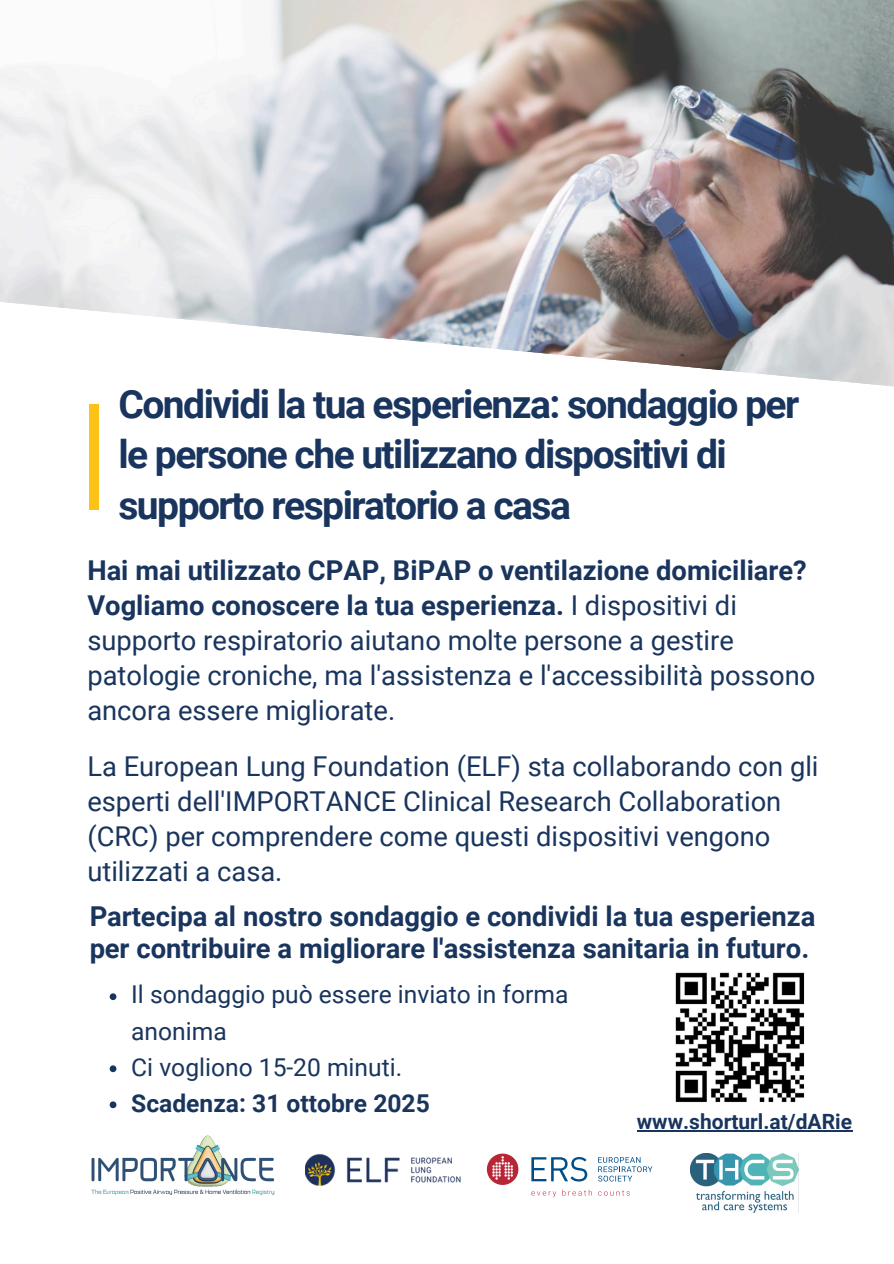
<style>
.page{position:relative;width:894px;height:1264px;background:#fff}
.page>*{position:absolute;margin:0;border:0;box-sizing:border-box;transform-origin:0 0}
.t1{font:700 39px/50.7px "Roboto";letter-spacing:-.04em;color:#19355d}
.t2{font:700 27.45px/32px "Roboto";color:#19355d}
.t3{font:27.3px/35px "Roboto";color:#19355d}
.t4{font:24.6px/36px "Roboto";color:#19355d}
.t5{font:700 24.6px "Roboto";color:#19355d}
.t6{font:700 21px "Roboto";color:#19355d}
.s1{font-weight:700}
</style>
<div class="page">
<img style="left:0;top:0;width:893px;height:296px">
<svg style="left:0;top:296px;width:893px;height:214px"></svg>
<div style="left:89px;top:404px;width:10px;height:105px;background:#fcc218"></div>
<img style="left:305px;top:1153px;width:156px;height:32px">
<img style="left:91px;top:1135px;width:184px;height:60px">
<img style="left:690px;top:1153px;width:108px;height:59px">
<svg style="left:487px;top:1153px;width:31px;height:31px"></svg>
<svg style="left:531px;top:1157px;width:56px;height:24px"></svg>
<svg style="left:531px;top:1191px;width:25px;height:6px"></svg>
<svg style="left:562px;top:1189px;width:29px;height:6px"></svg>
<svg style="left:598px;top:1190px;width:31px;height:5px"></svg>
<svg style="left:598px;top:1157px;width:54px;height:24px"></svg>
<img style="left:675px;top:972px;width:130px;height:131px">
<svg style="left:110px;top:993px;width:6px;height:7px"></svg>
<svg style="left:110px;top:1065px;width:6px;height:7px"></svg>
<svg style="left:110px;top:1101px;width:6px;height:7px"></svg>
<hr style="left:636px;top:1129px;width:215px;height:2px;background:#19355d">
<h1 class="t1" style="left:118px;top:379px;width:682px">Condividi la tua esperienza: sondaggio per le persone che utilizzano dispositivi di supporto respiratorio a casa</h1>
<p class="t3" style="left:87px;top:553px;width:729px"><span class="s1">Hai mai utilizzato CPAP, BiPAP o ventilazione domiciliare?<br>Vogliamo conoscere la tua esperienza.</span> I dispositivi di supporto respiratorio aiutano molte persone a gestire patologie croniche, ma l'assistenza e l'accessibilità possono ancora essere migliorate.</p>
<p class="t3" style="left:87px;top:749px;width:732px">La European Lung Foundation (ELF) sta collaborando con gli esperti dell'IMPORTANCE Clinical Research Collaboration (CRC) per comprendere come questi dispositivi vengono utilizzati a casa.</p>
<p class="t2" style="left:89px;top:900px;width:727px">Partecipa al nostro sondaggio e condividi la tua esperienza per contribuire a migliorare l'assistenza sanitaria in futuro.</p>
<p class="t4" style="left:131px;top:977px;width:438px">Il sondaggio può essere inviato in forma anonima<br>Ci vogliono 15-20 minuti.</p>
<p class="t5" style="left:131px;top:1088px;width:300px">Scadenza: 31 ottobre 2025</p>
<p class="t6" style="left:636px;top:1109px;width:217px">www.shorturl.at/dARie</p>
</div>
